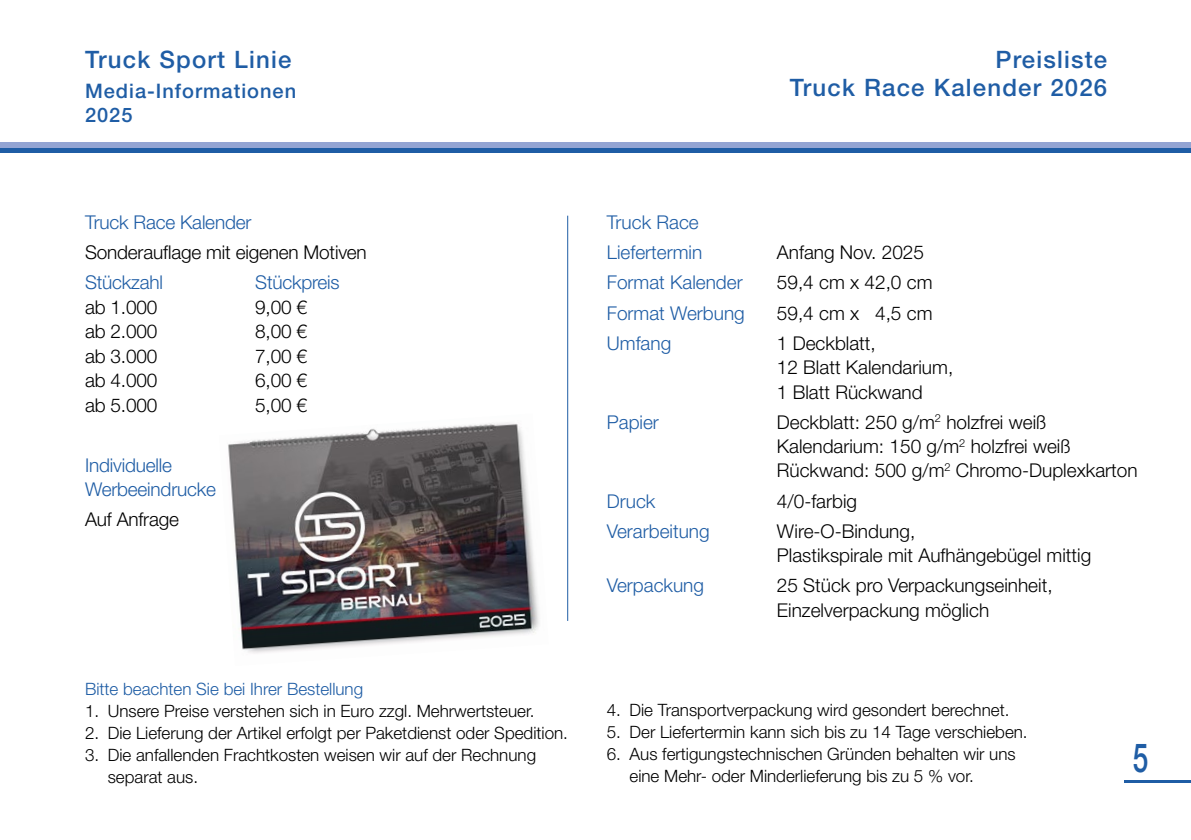
<style>
.page{position:relative;width:1191px;height:840px;background:#fff}
.page>*{position:absolute;margin:0;border:0;box-sizing:border-box;transform-origin:0 0}
.t1{font:500 40px "Helvetica Neue LT Std";color:#1f5da5;scale:.7 1}
.t2{font:500 24px/28px "Helvetica Neue LT Std";letter-spacing:.05em;color:#1f5da5;text-align:right}
.t3{font:500 20px/24px "Helvetica Neue LT Std";letter-spacing:.05em;color:#1f5da5}
.t4{font:300 19px/24.4px "Helvetica Neue LT Std";color:#000}
.t5{font:300 19px/24.4px "Helvetica Neue LT Std";color:#1f5da5}
.t6{font:300 17px/22px "Helvetica Neue LT Std";color:#000}
.t7{font:300 17px "Helvetica Neue LT Std";color:#1f5da5}
</style>
<div class="page">
<div style="left:0;top:147px;width:1191px;height:6px;background:#1f5da5"></div>
<div style="left:0;top:142px;width:1191px;height:5px;background:#93a4d3"></div>
<hr style="left:1124px;top:780px;width:67px;height:2px;background:#1f5da5">
<img style="left:228px;top:422px;width:311px;height:232px">
<hr style="left:567px;top:215px;width:1px;height:405px;background:#1f5da5">
<p class="t2" style="left:85px;top:45px;width:208px">Truck Sport Linie</p>
<p class="t3" style="left:85px;top:79px;width:213px">Media-Informationen<br>2025</p>
<p class="t5" style="left:85px;top:210px;width:168px">Truck Race Kalender</p>
<p class="t4" style="left:85px;top:240px;width:283px">Sonderauflage mit eigenen Motiven</p>
<p class="t5" style="left:85px;top:270px;width:80px">Stückzahl</p>
<p class="t5" style="left:255px;top:270px;width:86px">Stückpreis</p>
<p class="t4" style="left:85px;top:294px;width:74px">ab 1.000</p>
<p class="t4" style="left:255px;top:294px;width:53px">9,00 €</p>
<p class="t4" style="left:85px;top:319px;width:74px">ab 2.000</p>
<p class="t4" style="left:255px;top:319px;width:53px">8,00 €</p>
<p class="t4" style="left:85px;top:343px;width:74px">ab 3.000</p>
<p class="t4" style="left:255px;top:343px;width:53px">7,00 €</p>
<p class="t4" style="left:85px;top:367px;width:74px">ab 4.000</p>
<p class="t4" style="left:255px;top:367px;width:53px">6,00 €</p>
<p class="t4" style="left:85px;top:392px;width:74px">ab 5.000</p>
<p class="t4" style="left:255px;top:392px;width:53px">5,00 €</p>
<p class="t5" style="left:85px;top:452px;width:132px">Individuelle<br>Werbeeindrucke</p>
<p class="t4" style="left:85px;top:506px;width:95px">Auf Anfrage</p>
<p class="t7" style="left:85px;top:678px;width:280px">Bitte beachten Sie bei Ihrer Bestellung</p>
<p class="t6" style="left:85px;top:699px;width:451px">1. Unsere Preise verstehen sich in Euro zzgl. Mehrwertsteuer.</p>
<p class="t6" style="left:85px;top:721px;width:484px">2. Die Lieferung der Artikel erfolgt per Paketdienst oder Spedition.</p>
<p class="t6" style="left:108px;top:743px;width:430px;text-indent:-23px">3. Die anfallenden Frachtkosten weisen wir auf der Rechnung separat aus.</p>
<p class="t5" style="left:607px;top:207px;width:97px;line-height:30px">Truck Race<br>Liefertermin</p>
<p class="t2" style="left:789px;top:45px;width:319px">Preisliste<br>Truck Race Kalender 2026</p>
<p class="t4" style="left:777px;top:240px;width:149px">Anfang Nov. 2025</p>
<p class="t5" style="left:607px;top:270px;width:137px">Format Kalender</p>
<p class="t4" style="left:777px;top:270px;width:157px">59,4 cm x 42,0 cm</p>
<p class="t5" style="left:607px;top:300px;width:139px">Format Werbung</p>
<p class="t4" style="left:777px;top:300px;width:157px">59,4 cm x 4,5 cm</p>
<p class="t5" style="left:607px;top:330px;width:66px">Umfang</p>
<p class="t4" style="left:777px;top:330px;width:178px">1 Deckblatt,<br>12 Blatt Kalendarium,<br>1 Blatt Rückwand</p>
<p class="t5" style="left:607px;top:409px;width:54px">Papier</p>
<p class="t4" style="left:777px;top:409px;width:362px">Deckblatt: 250 g/m<sup>2</sup> holzfrei weiß<br>Kalendarium: 150 g/m<sup>2</sup> holzfrei weiß<br>Rückwand: 500 g/m<sup>2</sup> Chromo-Duplexkarton</p>
<p class="t5" style="left:607px;top:488px;width:50px">Druck</p>
<p class="t4" style="left:777px;top:488px;width:82px">4/0-farbig</p>
<p class="t5" style="left:607px;top:518px;width:104px">Verarbeitung</p>
<p class="t4" style="left:777px;top:518px;width:316px">Wire-O-Bindung,<br>Plastikspirale mit Aufhängebügel mittig</p>
<p class="t5" style="left:607px;top:572px;width:99px">Verpackung</p>
<p class="t4" style="left:777px;top:572px;width:277px">25 Stück pro Verpackungseinheit,<br>Einzelverpackung möglich</p>
<p class="t6" style="left:607px;top:698px;width:404px">4. Die Transportverpackung wird gesondert berechnet.</p>
<p class="t6" style="left:607px;top:720px;width:422px">5. Der Liefertermin kann sich bis zu 14 Tage verschieben.</p>
<p class="t6" style="left:629px;top:742px;width:388px;text-indent:-23px">6. Aus fertigungstechnischen Gründen behalten wir uns eine Mehr- oder Minderlieferung bis zu 5 % vor.</p>
<h1 class="t1" style="left:1132px;top:733px;width:24px">5</h1>
</div>
